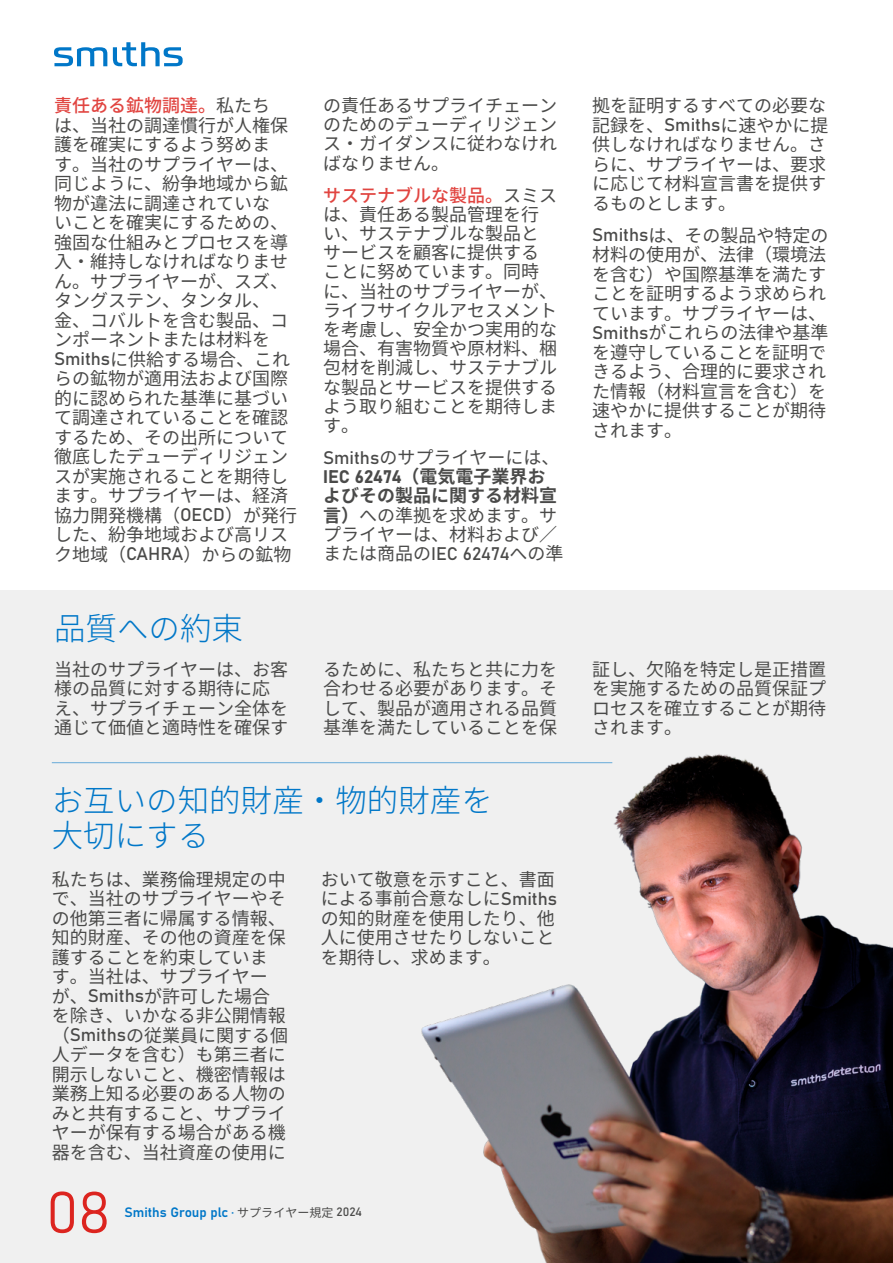
<style>
.page{position:relative;width:893px;height:1263px;background:#fff}
.page>*{position:absolute;margin:0;border:0;box-sizing:border-box;transform-origin:0 0}
.t1{font:57.45px "Bahnschrift";color:#dc241f}
.t2{font:300 31.5px/34.5px "Noto Sans CJ Kjp";color:#0077c8}
.t3{font:18px/19.5px "Noto Sans CJ Kjp";color:#4a4a49}
.t4{font:18px "Bahnschrift";color:#4a4a49}
.t5{font:13.5px "Bahnschrift";color:#0077c8}
.s1{font-weight:500;color:#e14541}
.s2{font-family:"Bahnschrift"}
.s3{font-family:"Noto Sans CJ Kjp";font-weight:700}
.s4{font-weight:700}
.s5{font-size:12px}
.s6{font-family:"Noto Sans CJ Kjp";font-size:12px;color:#4a4a49}
.s7{font-size:12px;color:#4a4a49}
</style>
<div class="page">
<div style="left:0;top:590px;width:893px;height:673px;background:#f0f0f0"></div>
<svg style="left:54px;top:47px;width:53px;height:19px"></svg>
<svg style="left:113px;top:42px;width:70px;height:24px"></svg>
<hr style="left:52px;top:762px;width:560px;height:1px;background:#0077c8">
<img style="left:422px;top:754px;width:471px;height:509px">
<p class="t3" style="left:54px;top:96px;width:244px"><span class="s1">責任ある鉱物調達。</span>私たち<br>は、当社の調達慣行が人権保護を確実にするよう努めま<br>す。当社のサプライヤーは、同じように、紛争地域から鉱物が違法に調達されていな<br>いことを確実にするための、強固な仕組みとプロセスを導入・維持しなければなりません。サプライヤーが、スズ、タングステン、タンタル、<br>金、コバルトを含む製品、コンポーネントまたは材料を<br><span class="s2">Smiths</span>に供給する場合、これらの鉱物が適用法および国際的に認められた基準に基づいて調達されていることを確認するため、その出所について徹底したデューディリジェンスが実施されることを期待します。サプライヤーは、経済協力開発機構（<span class="s2">OECD</span>）が発行した、紛争地域および高リスク地域（<span class="s2">CAHRA</span>）からの鉱物</p>
<p class="t3" style="left:323px;top:96px;width:235px;text-align:justify">の責任あるサプライチェーンのためのデューディリジェンス・ガイダンスに従わなければなりません。</p>
<p class="t3" style="left:323px;top:186px;width:236px"><span class="s1">サステナブルな製品。</span>スミスは、責任ある製品管理を行い、サステナブルな製品とサービスを顧客に提供することに努めています。同時に、当社のサプライヤーが、ライフサイクルアセスメントを考慮し、安全かつ実用的な場合、有害物質や原材料、梱包材を削減し、サステナブルな製品とサービスを提供するよう取り組むことを期待します。</p>
<p class="t3" style="left:323px;top:448px;width:238px"><span class="s2">Smiths</span>のサプライヤーには、</p>
<p class="t4" style="left:323px;top:463px;width:224px">IEC 62474<span class="s3">（電気電子業界お</span></p>
<p class="t3" style="left:323px;top:487px;width:242px"><span class="s4">よびその製品に関する材料宣言）</span>への準拠を求めます。サプライヤーは、材料および／または商品の<span class="s2">IEC 62474</span>への準</p>
<h2 class="t2" style="left:54px;top:612px;width:190px">品質への約束</h2>
<p class="t3" style="left:592px;top:96px;width:238px">拠を証明するすべての必要な記録を、<span class="s2">Smiths</span>に速やかに提供しなければなりません。さらに、サプライヤーは、要求に応じて材料宣言書を提供するものとします。</p>
<p class="t3" style="left:592px;top:226px;width:238px"><span class="s2">Smiths</span>は、その製品や特定の材料の使用が、法律（環境法を含む）や国際基準を満たすことを証明するよう求められています。サプライヤーは、<br><span class="s2">Smiths</span>がこれらの法律や基準を遵守していることを証明できるよう、合理的に要求された情報（材料宣言を含む）を速やかに提供することが期待されます。</p>
<p class="t3" style="left:54px;top:660px;width:235px">当社のサプライヤーは、お客様の品質に対する期待に応え、サプライチェーン全体を通じて価値と適時性を確保す</p>
<p class="t3" style="left:323px;top:660px;width:235px;text-align:justify">るために、私たちと共に力を合わせる必要があります。そして、製品が適用される品質基準を満たしていることを保</p>
<p class="t3" style="left:592px;top:660px;width:235px;text-align:justify">証し、欠陥を特定し是正措置を実施するための品質保証プロセスを確立することが期待されます。</p>
<h2 class="t2" style="left:52px;top:784px;width:443px">お互いの知的財産・物的財産を大切にする</h2>
<p class="t3" style="left:52px;top:870px;width:238px">私たちは、業務倫理規定の中で、当社のサプライヤーやその他第三者に帰属する情報、知的財産、その他の資産を保護することを約束しています。当社は、サプライヤーが、<span class="s2">Smiths</span>が許可した場合を除き、いかなる非公開情報（<span class="s2">Smiths</span>の従業員に関する個人データを含む）も第三者に開示しないこと、機密情報は業務上知る必要のある人物のみと共有すること、サプライヤーが保有する場合がある機器を含む、当社資産の使用に</p>
<p class="t3" style="left:321px;top:869px;width:238px">おいて敬意を示すこと、書面による事前合意なしに<span class="s2">Smiths</span>の知的財産を使用したり、他人に使用させたりしないことを期待し、求めます。</p>
<h1 class="t1" style="left:46px;top:1169px;width:66px">08</h1>
<p class="t5" style="left:124px;top:1202px;width:239px">Smiths Group plc <span class="s5">·</span> <span class="s6">サプライヤー規定</span> <span class="s7">2024</span></p>
</div>
